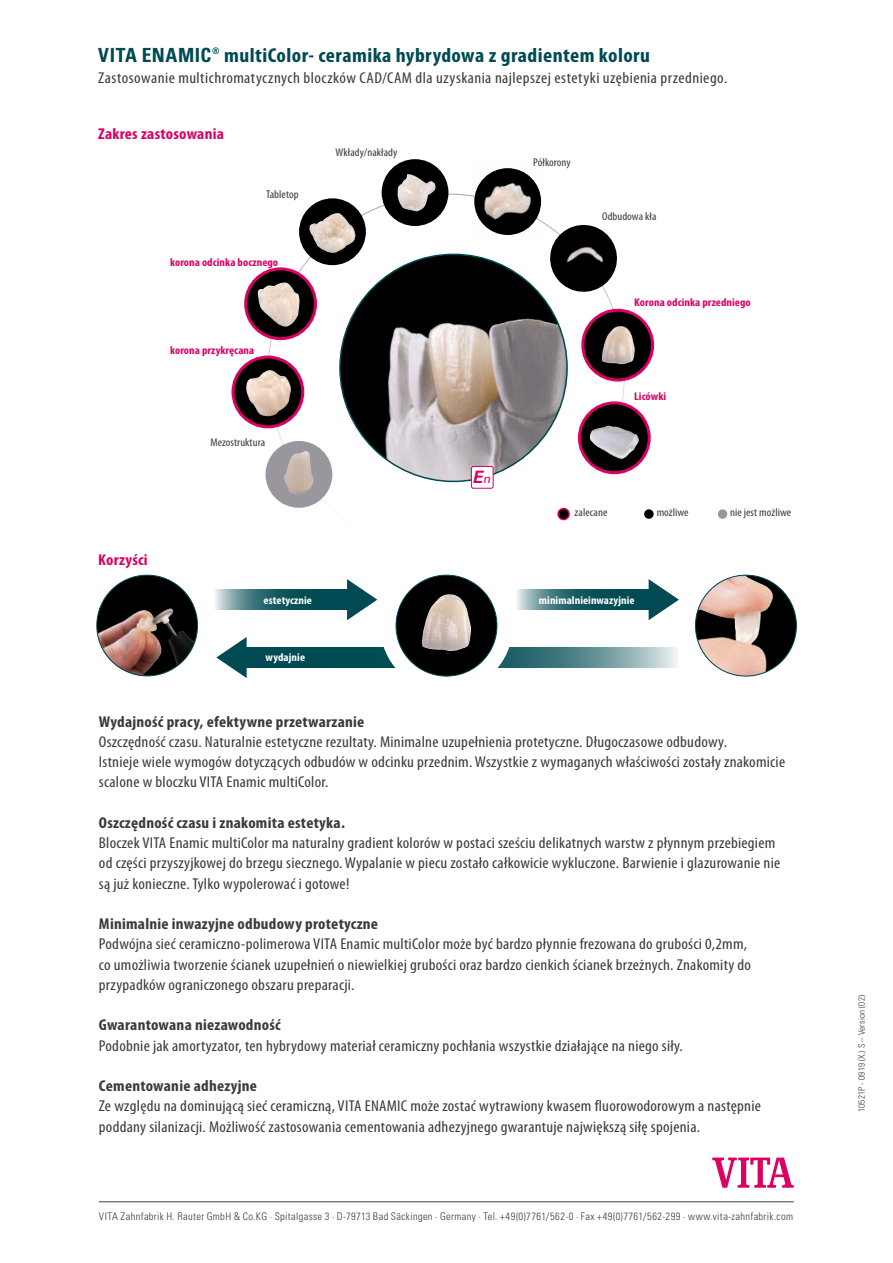
<style>
.page{position:relative;width:893px;height:1263px;background:#fff}
.page>*{position:absolute;margin:0;border:0;box-sizing:border-box;transform-origin:0 0}
.t1{font:700 condensed 20.25px "Myriad Pro";letter-spacing:.02em;color:#004b53;scale:1.08 1}
.t2{font:italic 700 16.95px "Univers LT";color:#dd0064}
.t3{font:condensed 15.75px/20.2px "Myriad Pro";letter-spacing:.015em;color:#3b3b3a;scale:1.08 1}
.t4{font:700 condensed 15.75px "Myriad Pro";letter-spacing:.015em;color:#3b3b3a;scale:1.08 1}
.t5{font:700 condensed 15.75px "Myriad Pro";letter-spacing:.015em;color:#dd0064;scale:1.08 1}
.t6{font:condensed 11.25px "Myriad Pro";letter-spacing:.005em;color:#3b3b3a;scale:1.08 1}
.t7{font:700 condensed 11.25px "Myriad Pro";letter-spacing:.005em;color:#dd0064;scale:1.08 1}
.t8{font:700 condensed 11.25px "Myriad Pro";letter-spacing:.005em;color:#fff;scale:1.08 1}
.t9{font:300 condensed 10.5px "Univers LT";letter-spacing:.035em;color:#3b3b3a}
.t10{font:300 condensed 9px "Univers LT";letter-spacing:.035em;color:#3b3b3a}
.s1{font-family:"Univers LT";font-size:19.5px}
.s2{font-weight:400;font-size:12.15px}
.s3{font-family:"Univers LT Std"}
</style>
<div class="page">
<svg style="left:712px;top:1157px;width:82px;height:31px"></svg>
<hr style="left:99px;top:1201px;width:695px;height:1px;background:#3b3b3a">
<svg style="left:267px;top:193px;width:358px;height:328px"></svg>
<svg style="left:233px;top:357px;width:70px;height:70px;background:#1d000d"></svg>
<img style="left:246px;top:370px;width:45px;height:46px">
<div style="left:231px;top:355px;width:73px;height:73px;border:3px solid #dd0064;border-radius:50%"></div>
<div style="left:246px;top:269px;width:69px;height:70px;background:#000;border-radius:50%"></div>
<img style="left:258px;top:283px;width:42px;height:44px">
<div style="left:244px;top:267px;width:73px;height:73px;border:3px solid #dd0064;border-radius:50%"></div>
<div style="left:299px;top:198px;width:67px;height:67px;background:#000;border-radius:50%"></div>
<img style="left:309px;top:213px;width:46px;height:40px">
<div style="left:382px;top:159px;width:66px;height:67px;background:#000;border-radius:50%"></div>
<img style="left:397px;top:174px;width:38px;height:37px">
<svg style="left:546px;top:221px;width:75px;height:75px"></svg>
<img style="left:552px;top:225px;width:63px;height:63px">
<div style="left:583px;top:310px;width:70px;height:70px;background:#000;border-radius:50%"></div>
<img style="left:602px;top:326px;width:33px;height:38px">
<div style="left:581px;top:309px;width:73px;height:73px;border:3px solid #dd0064;border-radius:50%"></div>
<div style="left:579px;top:403px;width:70px;height:70px;background:#000;border-radius:50%"></div>
<img style="left:590px;top:426px;width:49px;height:33px">
<div style="left:578px;top:401px;width:73px;height:73px;border:3px solid #dd0064;border-radius:50%"></div>
<img style="left:471px;top:168px;width:73px;height:70px">
<img style="left:474px;top:168px;width:67px;height:67px;border-radius:33px">
<img style="left:340px;top:254px;width:227px;height:227px;border-radius:114px">
<svg style="left:471px;top:466px;width:23px;height:23px"></svg>
<svg style="left:247px;top:647px;width:431px;height:21px;background:#3c757b"></svg>
<svg style="left:216px;top:637px;width:31px;height:41px"></svg>
<div style="left:380px;top:559px;width:133px;height:133px;background:#fff;border-radius:50%"></div>
<div style="left:97px;top:575px;width:100px;height:101px;background:#000;border-radius:50%"></div>
<img style="left:97px;top:608px;width:98px;height:68px">
<div style="left:396px;top:575px;width:101px;height:101px;background:#000;border-radius:50%"></div>
<svg style="left:517px;top:589px;width:132px;height:21px;background:#306d73"></svg>
<svg style="left:649px;top:579px;width:30px;height:41px"></svg>
<svg style="left:215px;top:589px;width:132px;height:21px;background:#316d74"></svg>
<svg style="left:347px;top:579px;width:30px;height:41px"></svg>
<img style="left:422px;top:594px;width:49px;height:57px">
<div style="left:558px;top:509px;width:11px;height:10px;background:#000;border-radius:50%"></div>
<div style="left:557px;top:508px;width:13px;height:12px;border:2px solid #dd0064;border-radius:50%"></div>
<div style="left:718px;top:509px;width:9px;height:10px;background:#99979d;border-radius:50%"></div>
<svg style="left:644px;top:509px;width:10px;height:10px"></svg>
<div style="left:265px;top:441px;width:67px;height:67px;background:#99979d;border-radius:50%"></div>
<img style="left:284px;top:451px;width:30px;height:44px">
<div style="left:695px;top:575px;width:101px;height:101px;background:#000;border-radius:50%"></div>
<img style="left:697px;top:575px;width:78px;height:101px">
<p class="t1" style="left:98px;top:44px;width:513px"><span class="s1">VITA ENAMIC</span><sup>®</sup> multiColor- ceramika hybrydowa z gradientem koloru</p>
<p class="t3" style="left:98px;top:68px;width:584px">Zastosowanie multichromatycznych bloczków CAD/CAM dla uzyskania najlepszej estetyki uzębienia przedniego.</p>
<p class="t5" style="left:98px;top:125px;width:118px">Zakres zastosowania</p>
<p class="t6" style="left:266px;top:188px;width:32px">Tabletop</p>
<p class="t7" style="left:170px;top:256px;width:102px">korona odcinka bocznego</p>
<p class="t7" style="left:170px;top:344px;width:80px">korona przykręcana</p>
<p class="t6" style="left:210px;top:436px;width:52px">Mezostruktura</p>
<p class="t6" style="left:336px;top:147px;width:59px">Wkłady/nakłady</p>
<p class="t5" style="left:98px;top:551px;width:47px">Korzyści</p>
<p class="t2" style="left:472px;top:467px;width:19px">E<span class="s2">n</span></p>
<p class="t6" style="left:533px;top:156px;width:36px">Półkorony</p>
<p class="t6" style="left:602px;top:210px;width:52px">Odbudowa kła</p>
<p class="t7" style="left:634px;top:296px;width:109px">Korona odcinka przedniego</p>
<p class="t7" style="left:634px;top:390px;width:31px">Licówki</p>
<p class="t6" style="left:575px;top:507px;width:32px">zalecane</p>
<p class="t6" style="left:657px;top:507px;width:31px">możliwe</p>
<p class="t6" style="left:730px;top:507px;width:58px">nie jest możliwe</p>
<p class="t8" style="left:264px;top:594px;width:46px">estetycznie</p>
<p class="t8" style="left:539px;top:594px;width:90px">minimalnieinwazyjnie</p>
<p class="t8" style="left:266px;top:651px;width:38px">wydajnie</p>
<p class="t4" style="left:99px;top:713px;width:247px">Wydajność pracy, efektywne przetwarzanie</p>
<p class="t3" style="left:99px;top:732px;width:637px">Oszczędność czasu. Naturalnie estetyczne rezultaty. Minimalne uzupełnienia protetyczne. Długoczasowe odbudowy.<br>Istnieje wiele wymogów dotyczących odbudów w odcinku przednim. Wszystkie z wymaganych właściwości zostały znakomicie scalone w bloczku VITA Enamic multiColor.</p>
<p class="t4" style="left:99px;top:814px;width:229px">Oszczędność czasu i znakomita estetyka.</p>
<p class="t3" style="left:99px;top:833px;width:632px">Bloczek VITA Enamic multiColor ma naturalny gradient kolorów w postaci sześciu delikatnych warstw z płynnym przebiegiem od części przyszyjkowej do brzegu siecznego. Wypalanie w piecu zostało całkowicie wykluczone. Barwienie i glazurowanie nie są już konieczne. Tylko wypolerować i gotowe!</p>
<p class="t4" style="left:99px;top:915px;width:260px">Minimalnie inwazyjne odbudowy protetyczne</p>
<p class="t3" style="left:99px;top:934px;width:605px">Podwójna sieć ceramiczno-polimerowa VITA Enamic multiColor może być bardzo płynnie frezowana do grubości 0,2mm, co umożliwia tworzenie ścianek uzupełnień o niewielkiej grubości oraz bardzo cienkich ścianek brzeżnych. Znakomity do przypadków ograniczonego obszaru preparacji.</p>
<p class="t4" style="left:99px;top:1016px;width:170px">Gwarantowana niezawodność</p>
<p class="t3" style="left:99px;top:1035px;width:542px">Podobnie jak amortyzator, ten hybrydowy materiał ceramiczny pochłania wszystkie działające na niego siły.</p>
<p class="t4" style="left:99px;top:1077px;width:148px">Cementowanie adhezyjne</p>
<p class="t3" style="left:99px;top:1096px;width:614px">Ze względu na dominującą sieć ceramiczną, VITA ENAMIC może zostać wytrawiony kwasem fluorowodorowym a następnie poddany silanizacji. Możliwość zastosowania cementowania adhezyjnego gwarantuje największą siłę spojenia.</p>
<p class="t9" style="left:99px;top:1210px;width:696px">VITA Zahnfabrik H. Rauter GmbH &amp; Co.KG · Spitalgasse 3 · D-79713 Bad Säckingen · Germany · Tel. +49(0)7761/562-0 · Fax +49(0)7761/562-299 · www.vita-zahnfabrik.com</p>
<p class="t10" style="left:856px;top:1112px;width:119px;rotate:-90deg">10521P - 0919 <span class="s3">(X.) S – Version</span> (02)</p>
</div>
